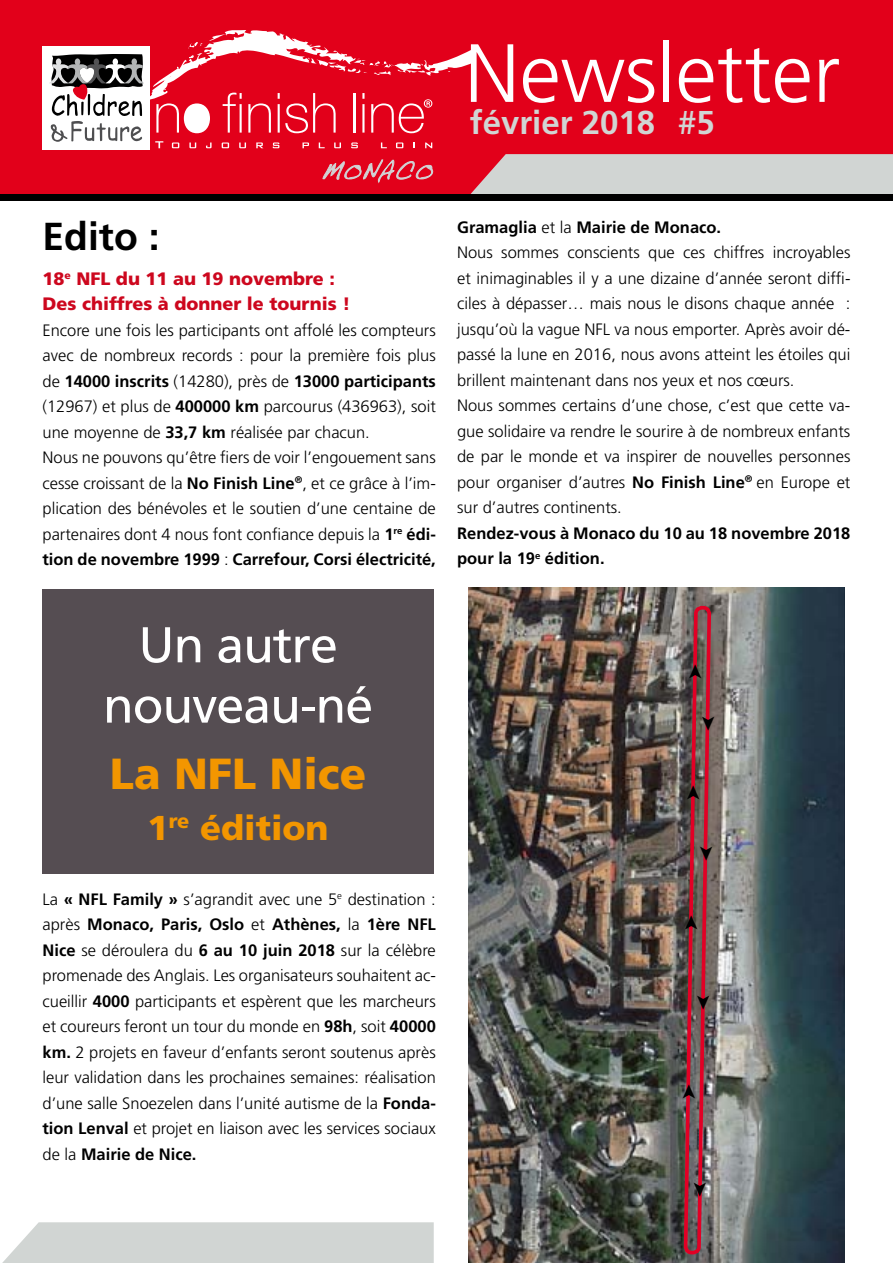
<style>
.page{position:relative;width:893px;height:1263px;background:#fff}
.page>*{position:absolute;margin:0;border:0;box-sizing:border-box;transform-origin:0 0}
.t1{font:300 82.5px "Frutiger";color:#fff}
.t2{font:50.25px/60.3px "Frutiger";letter-spacing:-.02em;color:#fff;text-align:center}
.t3{font:900 43.5px "Frutiger";color:#f39600}
.t4{font:700 39px "Frutiger";color:#000}
.t5{font:900 34.5px "Frutiger";color:#f39600}
.t6{font:700 33px "Frutiger";color:#d1d5d3}
.t7{font:900 18px/25.5px "Frutiger";color:#cd071e}
.t8{font:300 16.5px/25.5px "Frutiger";color:#000}
.t9{font:700 16.5px/25.5px "Frutiger";color:#000}
.s1{font-weight:400}
.s2{font-weight:700}
</style>
<div class="page">
<div style="left:0;top:0;width:893px;height:195px;background:#e2001a"></div>
<div style="left:43px;top:46px;width:107px;height:103px;background:#fff"></div>
<svg style="left:49px;top:30px;width:425px;height:118px"></svg>
<svg style="left:322px;top:159px;width:111px;height:25px"></svg>
<svg style="left:470px;top:154px;width:423px;height:41px"></svg>
<div style="left:2px;top:1222px;width:432px;height:41px;background:#d1d5d3"></div>
<div style="left:43px;top:589px;width:391px;height:285px;background:#554d52"></div>
<div style="left:0;top:195px;width:893px;height:6px;background:#000"></div>
<img style="left:469px;top:588px;width:46px;height:675px">
<img style="left:515px;top:154px;width:365px;height:1109px">
<svg style="left:687px;top:785px;width:12px;height:14px"></svg>
<svg style="left:689px;top:665px;width:12px;height:14px"></svg>
<svg style="left:685px;top:915px;width:12px;height:14px"></svg>
<svg style="left:683px;top:1085px;width:12px;height:14px"></svg>
<svg style="left:694px;top:1182px;width:12px;height:14px"></svg>
<svg style="left:697px;top:995px;width:12px;height:15px"></svg>
<svg style="left:700px;top:847px;width:13px;height:14px"></svg>
<svg style="left:702px;top:716px;width:13px;height:14px"></svg>
<h1 class="t1" style="left:465px;top:27px;width:377px">Newsletter</h1>
<h3 class="t6" style="left:470px;top:103px;width:247px">février 2018 <span class="s1">#</span>5</h3>
<h3 class="t4" style="left:43px;top:214px;width:119px">Edito :</h3>
<p class="t7" style="left:43px;top:265px;width:309px">18<sup>e</sup> NFL du 11 au 19 novembre :<br>Des chiffres à donner le tournis !</p>
<p class="t8" style="left:43px;top:317px;width:395px">Encore une fois les participants ont affolé les compteurs avec de nombreux records : pour la première fois plus de <span class="s2">14000 inscrits</span> (14280), près de <span class="s2">13000 participants </span>(12967) et plus de <span class="s2">400000 km</span> parcourus (436963), soit une moyenne de <span class="s2">33,7 km</span> réalisée par chacun.<br>Nous ne pouvons qu’être fiers de voir l’engouement sans cesse croissant de la <span class="s2">No Finish Line</span><sup>®</sup>, et ce grâce à l’im&shy;plication des bénévoles et le soutien d’une centaine de partenaires dont 4 nous font confiance depuis la <span class="s2">1</span><sup>re</sup> <span class="s2">édi&shy;tion de novembre 1999</span> : <span class="s2">Carrefour, Corsi électricité,</span></p>
<p class="t8" style="left:457px;top:214px;width:395px"><span class="s2">Gramaglia</span> et la <span class="s2">Mairie de Monaco.<br></span>Nous sommes conscients que ces chiffres incroyables et inimaginables il y a une dizaine d’année seront diffi&shy;ciles à dépasser… mais nous le disons chaque année : jusqu’où la vague NFL va nous emporter. Après avoir dé&shy;passé la lune en 2016, nous avons atteint les étoiles qui brillent maintenant dans nos yeux et nos cœurs.<br>Nous sommes certains d’une chose, c’est que cette va&shy;gue solidaire va rendre le sourire à de nombreux enfants de par le monde et va inspirer de nouvelles personnes pour organiser d’autres <span class="s2">No Finish Line</span><sup>®</sup> en Europe et sur d’autres continents.</p>
<p class="t9" style="left:457px;top:520px;width:395px">Rendez-vous à Monaco du 10 au 18 novembre 2018 pour la 19<sup>e</sup> édition.</p>
<h2 class="t2" style="left:103px;top:614px;width:272px">Un autre nouveau-né</h2>
<h3 class="t3" style="left:110px;top:747px;width:258px">La NFL Nice</h3>
<h3 class="t5" style="left:148px;top:807px;width:182px">1<sup>re</sup> édition</h3>
<p class="t8" style="left:43px;top:886px;width:395px;text-align:justify">La <span class="s2">« NFL Family »</span> s’agrandit avec une 5<sup>e</sup> destination : après <span class="s2">Monaco, Paris, Oslo</span> et <span class="s2">Athènes,</span> la <span class="s2">1ère NFL Nice</span> se déroulera du <span class="s2">6 au 10 juin 2018</span> sur la célèbre promenade des Anglais. Les organisateurs souhaitent ac&shy;cueillir <span class="s2">4000</span> participants et espèrent que les marcheurs et coureurs feront un tour du monde en <span class="s2">98h</span>, soit <span class="s2">40000 km.</span> 2 projets en faveur d’enfants seront soutenus après leur validation dans les prochaines semaines: réalisation d’une salle Snoezelen dans l’unité autisme de la <span class="s2">Fonda&shy;tion Lenval</span> et projet en liaison avec les services sociaux de la <span class="s2">Mairie de Nice.</span></p>
</div>
